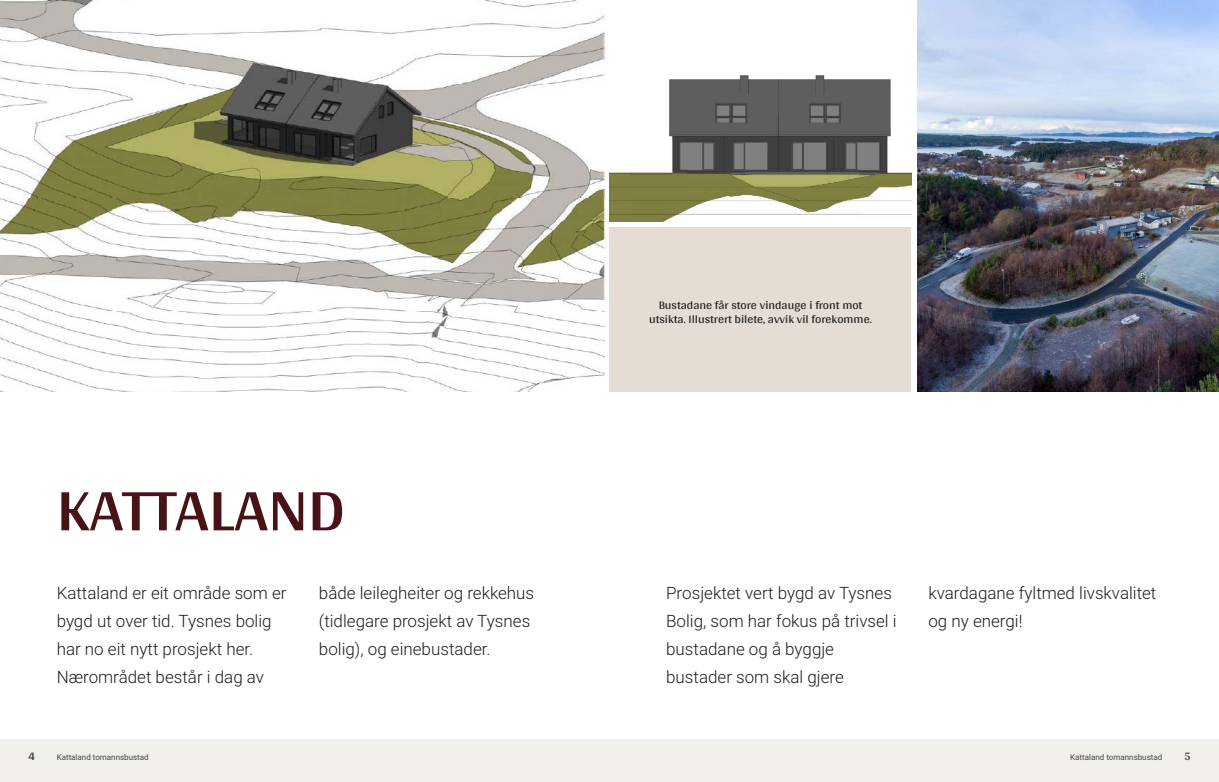
<style>
.page{position:relative;width:1219px;height:782px;background:#fff}
.page>*{position:absolute;margin:0;border:0;box-sizing:border-box;transform-origin:0 0}
.t1{font:700 62px "Arya";color:#481317}
.t2{font:300 17px/28px "Roboto Vitec";color:#1d1d1b}
.t3{font:12px/14px "Arya";color:#1d1d1b;text-align:center}
.t4{font:700 12px "Arya";color:#414749}
.t5{font:8px "Roboto Vitec";color:#414749}
</style>
<div class="page">
<div style="left:0;top:739px;width:609px;height:42px;background:#f2eeea"></div>
<img style="left:0;top:0;width:606px;height:391px">
<div style="left:609px;top:739px;width:610px;height:42px;background:#f2eeea"></div>
<img style="left:609px;top:75px;width:302px;height:146px">
<img style="left:917px;top:0;width:302px;height:391px">
<div style="left:609px;top:227px;width:302px;height:164px;background:#e5dcd4"></div>
<h1 class="t1" style="left:57px;top:472px;width:290px">KATTALAND</h1>
<p class="t2" style="left:57px;top:577px;width:231px">Kattaland er eit område som er bygd ut over tid. Tysnes bolig har no eit nytt prosjekt her.<br>Nærområdet består i dag av</p>
<p class="t2" style="left:319px;top:577px;width:217px">både leilegheiter og rekkehus (tidlegare prosjekt av Tysnes bolig), og einebustader.</p>
<p class="t4" style="left:28px;top:749px;width:8px">4</p>
<p class="t5" style="left:57px;top:751px;width:94px">Kattaland tomannsbustad</p>
<p class="t3" style="left:649px;top:298px;width:224px">Bustadane får store vindauge i front mot utsikta. Illustrert bilete, avvik vil forekomme.</p>
<p class="t2" style="left:666px;top:577px;width:232px">Prosjektet vert bygd av Tysnes<br>Bolig, som har fokus på trivsel i bustadane og å byggje bustader som skal gjere</p>
<p class="t2" style="left:928px;top:577px;width:230px">kvardagane fyltmed livskvalitet og ny energi!</p>
<p class="t5" style="left:1070px;top:751px;width:94px">Kattaland tomannsbustad</p>
<p class="t4" style="left:1184px;top:749px;width:8px">5</p>
</div>
